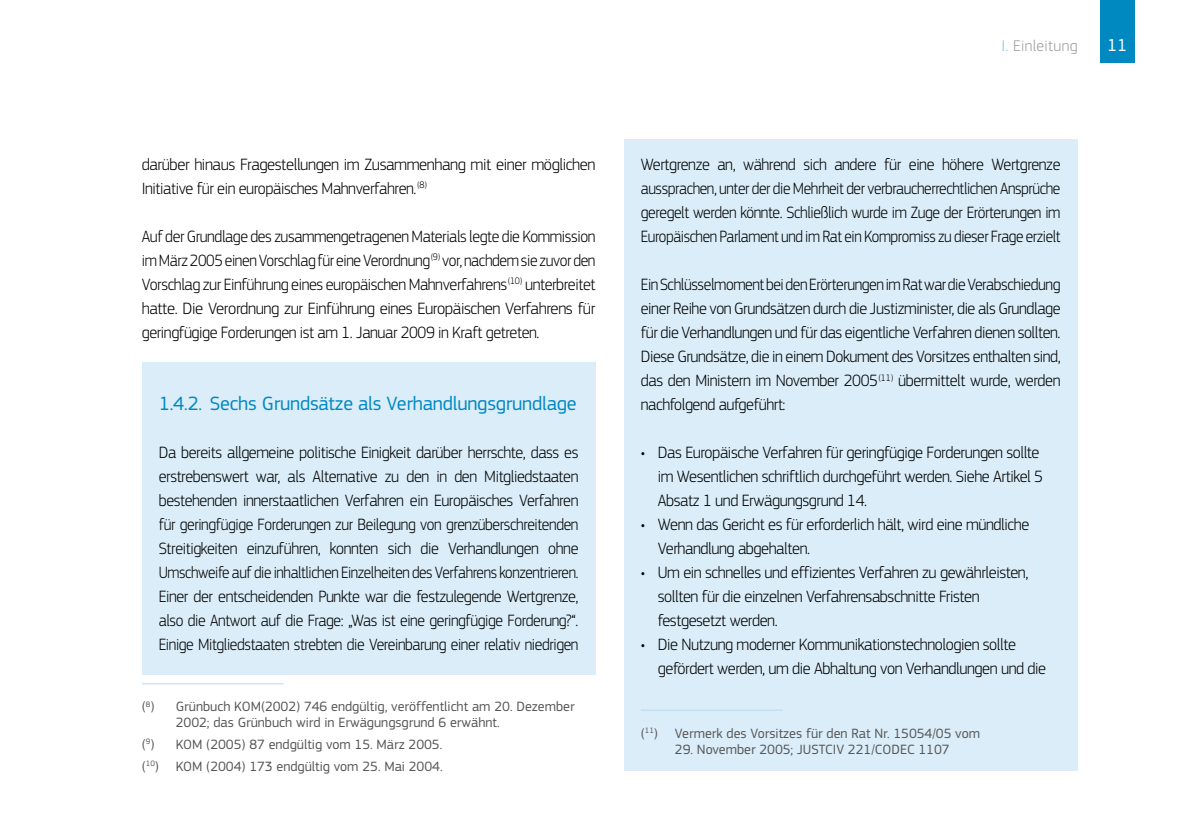
<style>
.page{position:relative;width:1191px;height:840px;background:#fff}
.page>*{position:absolute;margin:0;border:0;box-sizing:border-box;transform-origin:0 0}
.t1{font:20px "EC Square Sans Pro";letter-spacing:-.01em;color:#0088c1}
.t2{font:18px "EC Square Sans Pro";color:#fff}
.Body{font:300 17px/24px "EC Square Sans Pro";letter-spacing:-.025em;color:#000;text-align:justify;scale:.96 1}
.Body-2{font:300 17px/24px "EC Square Sans Pro";letter-spacing:-.025em;color:#000}
.Body-3{font:300 17px/24px "EC Square Sans Pro";letter-spacing:-.025em;color:#000;text-align:justify;scale:.93 1}
.Body-4{font:300 17px/24px "EC Square Sans Pro";letter-spacing:-.025em;color:#000;text-align:justify;scale:.94 1}
.t3{font:300 16px "EC Square Sans Pro";letter-spacing:.02em;color:#9c9d9d}
.t4{font:14px/16px "EC Square Sans Pro";color:#565656}
.s1{color:#79c1e3}
</style>
<div class="page">
<div style="left:1100px;top:0;width:34px;height:62px;background:#0088c1"></div>
<hr style="left:142px;top:683px;width:141px;height:1px;background:#b4daef">
<div style="left:142px;top:362px;width:453px;height:312px;background:#daedf8"></div>
<div style="left:624px;top:139px;width:453px;height:631px;background:#daedf8"></div>
<hr style="left:641px;top:709px;width:141px;height:1px;background:#b4daef">
<p class="Body-2" style="left:142px;top:152px;width:455px">darüber hinaus Fragestellungen im Zusammenhang mit einer möglichen<br>Initiative für ein europäisches Mahnverfahren.<sup>(8)</sup></p>
<p class="Body-4" style="left:142px;top:224px;width:484px">Auf der Grundlage des zusammengetragenen Materials legte die Kommission im März 2005 einen Vorschlag für eine Verordnung<sup>(9)</sup> vor, nachdem sie zuvor den Vorschlag zur Einführung eines europäischen Mahnverfahrens<sup>(10)</sup> unterbreitet hatte. Die Verordnung zur Einführung eines Europäischen Verfahrens für geringfügige Forderungen ist am 1. Januar 2009 in Kraft getreten.</p>
<p class="t1" style="left:159px;top:391px;width:419px">1.4.2. Sechs Grundsätze als Verhandlungsgrundlage</p>
<p class="Body" style="left:159px;top:440px;width:439px">Da bereits allgemeine politische Einigkeit darüber herrschte, dass es erstrebenswert war, als Alternative zu den in den Mitgliedstaaten bestehenden innerstaatlichen Verfahren ein Europäisches Verfahren für geringfügige Forderungen zur Beilegung von grenzüberschreitenden Streitigkeiten einzuführen, konnten sich die Verhandlungen ohne Umschweife auf die inhaltlichen Einzelheiten des Verfahrens konzentrieren.<br>Einer der entscheidenden Punkte war die festzulegende Wertgrenze, also die Antwort auf die Frage: „Was ist eine geringfügige Forderung?“.<br>Einige Mitgliedstaaten strebten die Vereinbarung einer relativ niedrigen</p>
<p class="t4" style="left:176px;top:698px;width:400px;text-indent:-34px">(<sup>8</sup>) Grünbuch KOM(2002) 746 endgültig, veröffentlicht am 20. Dezember<br>2002; das Grünbuch wird in Erwägungsgrund 6 erwähnt.</p>
<p class="t4" style="left:142px;top:736px;width:302px">(<sup>9</sup>) KOM (2005) 87 endgültig vom 15. März 2005.</p>
<p class="t4" style="left:142px;top:757px;width:302px">(<sup>10</sup>) KOM (2004) 173 endgültig vom 25. Mai 2004.</p>
<p class="t3" style="left:1001px;top:36px;width:77px"><span class="s1">I.</span> Einleitung</p>
<p class="t2" style="left:1107px;top:35px;width:22px">11</p>
<p class="Body" style="left:641px;top:152px;width:439px">Wertgrenze an, während sich andere für eine höhere Wertgrenze aussprachen, unter der die Mehrheit der verbraucherrechtlichen Ansprüche geregelt werden könnte. Schließlich wurde im Zuge der Erörterungen im Europäischen Parlament und im Rat ein Kompromiss zu dieser Frage erzielt</p>
<p class="Body-3" style="left:641px;top:272px;width:453px">Ein Schlüsselmoment bei den Erörterungen im Rat war die Verabschiedung einer Reihe von Grundsätzen durch die Justizminister, die als Grundlage für die Verhandlungen und für das eigentliche Verfahren dienen sollten.<br>Diese Grundsätze, die in einem Dokument des Vorsitzes enthalten sind, das den Ministern im November 2005<sup>(11)</sup> übermittelt wurde, werden nachfolgend aufgeführt:</p>
<p class="Body-2" style="left:658px;top:440px;width:387px;text-indent:-17px">• Das Europäische Verfahren für geringfügige Forderungen sollte im Wesentlichen schriftlich durchgeführt werden. Siehe Artikel 5<br>Absatz 1 und Erwägungsgrund 14.</p>
<p class="Body-2" style="left:658px;top:512px;width:373px;text-indent:-17px">• Wenn das Gericht es für erforderlich hält, wird eine mündliche<br>Verhandlung abgehalten.</p>
<p class="Body-2" style="left:658px;top:560px;width:372px;text-indent:-17px">• Um ein schnelles und effizientes Verfahren zu gewährleisten, sollten für die einzelnen Verfahrensabschnitte Fristen festgesetzt werden.</p>
<p class="Body-2" style="left:658px;top:632px;width:390px;text-indent:-17px">• Die Nutzung moderner Kommunikationstechnologien sollte gefördert werden, um die Abhaltung von Verhandlungen und die</p>
<p class="t4" style="left:641px;top:724px;width:341px">(<sup>11</sup>) Vermerk des Vorsitzes für den Rat Nr. 15054/05 vom</p>
<p class="t4" style="left:675px;top:740px;width:276px">29. November 2005; JUSTCIV 221/CODEC 1107</p>
</div>
